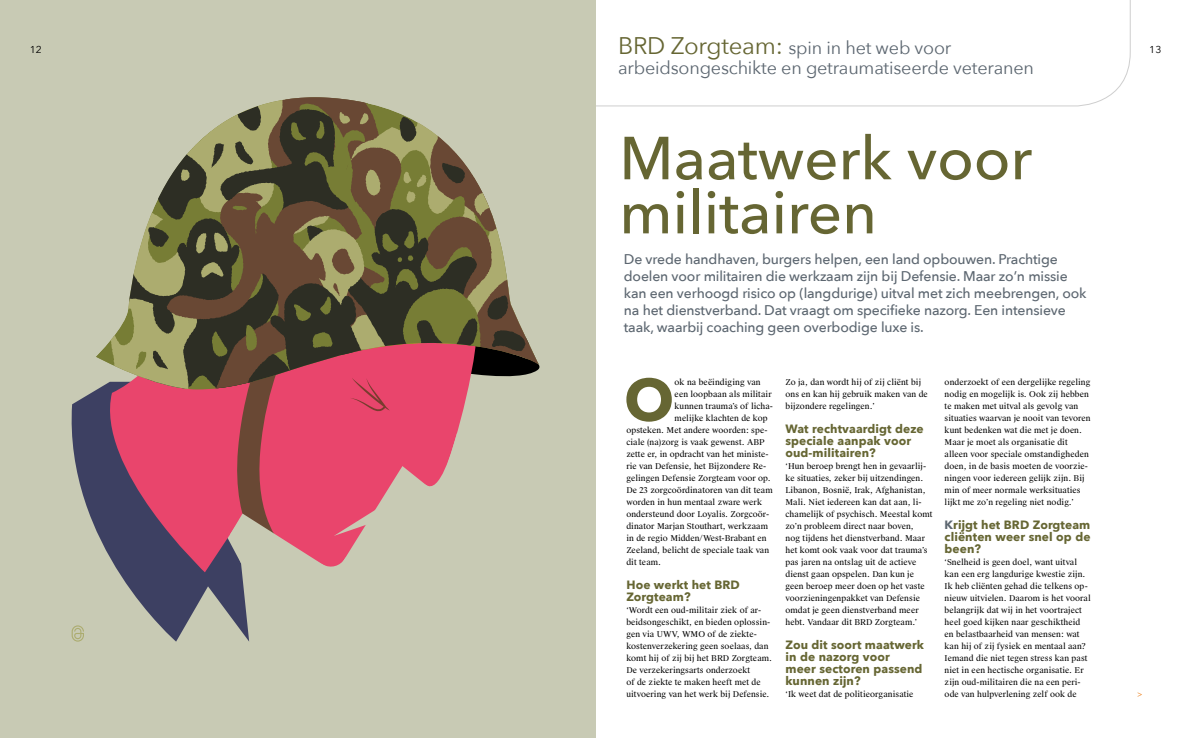
<style>
.page{position:relative;width:1191px;height:738px;background:#fff}
.page>*{position:absolute;margin:0;border:0;box-sizing:border-box;transform-origin:0 0}
.t1{font:500 60px/54px "Avenir Next";color:#663}
.t2{font:700 58.8px "Avenir Next";color:#663}
.t3{font:18px/20px "Avenir Next";letter-spacing:-.01em;color:#5c6670}
.t4{font:500 14px/17px "Avenir Next";letter-spacing:-.01em;color:#5c6670}
.t5{font:700 12px/12px "Avenir Next";letter-spacing:.005em;color:#663}
.t6{font:10px "Avenir Next";color:#000;scale:1.04 1}
.t7{font:8px/12px "Suisse Works";letter-spacing:.01em;color:#000}
.t8{font:8px "Avenir Next";color:#ea7200}
.s1{font-size:24px;color:#663}
.s2{color:#5c6670}
</style>
<div class="page">
<svg style="left:595px;top:0;width:536px;height:107px"></svg>
<div style="left:0;top:0;width:595px;height:737px;background:#c8cab4"></div>
<svg style="left:71px;top:391px;width:178px;height:250px"></svg>
<svg style="left:110px;top:97px;width:430px;height:505px"></svg>
<svg style="left:72px;top:625px;width:12px;height:16px"></svg>
<h3 class="t3" style="left:618px;top:37px;width:417px"><span class="s1">BRD Zorgteam:</span> spin in het web voor arbeidsongeschikte en getraumatiseerde veteranen</h3>
<p class="t6" style="left:30px;top:41px;width:13px">12</p>
<p class="t6" style="left:1149px;top:41px;width:13px">13</p>
<h1 class="t1" style="left:619px;top:129px;width:414px">Maatwerk voor militairen</h1>
<p class="t4" style="left:624px;top:250px;width:464px">De vrede handhaven, burgers helpen, een land opbouwen. Prachtige doelen voor militairen die werkzaam zijn bij Defensie. Maar zo’n missie kan een verhoogd risico op (langdurige) uitval met zich meebrengen, ook na het dienstverband. Dat vraagt om specifieke nazorg. Een intensieve taak, waarbij coaching geen overbodige luxe is.</p>
<h2 class="t2" style="left:624px;top:348px;width:52px">O</h2>
<p class="t7" style="left:674px;top:375px;width:88px">ok na beëindiging van</p>
<p class="t7" style="left:674px;top:387px;width:99px">een loopbaan als militair</p>
<p class="t7" style="left:674px;top:399px;width:100px">kunnen trauma’s of licha-</p>
<p class="t7" style="left:674px;top:411px;width:95px">melijke klachten de kop</p>
<p class="t7" style="left:626px;top:423px;width:143px">opsteken. Met andere woorden: spe-</p>
<p class="t7" style="left:626px;top:435px;width:139px">ciale (na)zorg is vaak gewenst. ABP</p>
<p class="t7" style="left:626px;top:447px;width:144px">zette er, in opdracht van het ministe-</p>
<p class="t7" style="left:626px;top:459px;width:141px">rie van Defensie, het Bijzondere Re-</p>
<p class="t7" style="left:626px;top:471px;width:146px">gelingen Defensie Zorgteam voor op.</p>
<p class="t7" style="left:626px;top:483px;width:148px">De 23 zorgcoördinatoren van dit team</p>
<p class="t7" style="left:626px;top:495px;width:137px">worden in hun mentaal zware werk</p>
<p class="t7" style="left:626px;top:507px;width:144px">ondersteund door Loyalis. Zorgcoör-</p>
<p class="t7" style="left:626px;top:519px;width:143px">dinator Marjan Stouthart, werkzaam</p>
<p class="t7" style="left:626px;top:531px;width:142px">in de regio Midden/West-Brabant en</p>
<p class="t7" style="left:626px;top:543px;width:144px">Zeeland, belicht de speciale taak van</p>
<p class="t7" style="left:626px;top:555px;width:36px">dit team.</p>
<h3 class="t5" style="left:626px;top:578px;width:115px">Hoe werkt het BRD<br>Zorgteam?</h3>
<p class="t7" style="left:626px;top:603px;width:147px">‘Wordt een oud-militair ziek of ar&shy;beidsongeschikt, en bieden oplossin&shy;gen via UWV, WMO of de ziekte&shy;kostenverzekering geen soelaas, dan komt hij of zij bij het BRD Zorgteam.<br>De verzekeringsarts onderzoekt<br>of de ziekte te maken heeft met de uitvoering van het werk bij Defensie.</p>
<p class="t7" style="left:785px;top:375px;width:144px">Zo ja, dan wordt hij of zij cliënt bij ons en kan hij gebruik maken van de bijzondere regelingen.’</p>
<h3 class="t5" style="left:785px;top:422px;width:140px">Wat rechtvaardigt deze speciale aanpak voor oud-militairen?</h3>
<p class="t7" style="left:785px;top:459px;width:149px">‘Hun beroep brengt hen in gevaarlij&shy;ke situaties, zeker bij uitzendingen.<br>Libanon, Bosnië, Irak, Afghanistan, Mali. Niet iedereen kan dat aan, li&shy;chamelijk of psychisch. Meestal komt zo’n probleem direct naar boven,<br>nog tijdens het dienstverband. Maar het komt ook vaak voor dat trauma’s pas jaren na ontslag uit de actieve dienst gaan opspelen. Dan kun je geen beroep meer doen op het vaste voorzieningenpakket van Defensie omdat je geen dienstverband meer hebt. Vandaar dit BRD Zorgteam.’</p>
<h3 class="t5" style="left:785px;top:638px;width:140px">Zou dit soort maatwerk in de nazorg voor<br>meer sectoren passend kunnen zijn?</h3>
<p class="t7" style="left:785px;top:687px;width:130px">‘Ik weet dat de politieorganisatie</p>
<p class="t7" style="left:944px;top:375px;width:147px">onderzoekt of een dergelijke regeling nodig en mogelijk is. Ook zij hebben te maken met uitval als gevolg van situaties waarvan je nooit van tevoren kunt bedenken wat die met je doen.<br>Maar je moet als organisatie dit alleen voor speciale omstandigheden doen, in de basis moeten de voorzie&shy;ningen voor iedereen gelijk zijn. Bij min of meer normale werksituaties lijkt me zo’n regeling niet nodig.’</p>
<h3 class="t5" style="left:944px;top:518px;width:147px;text-align:justify"><span class="s2">K</span>rijgt het BRD Zorgteam cliënten weer snel op de been?</h3>
<p class="t7" style="left:944px;top:555px;width:148px">‘Snelheid is geen doel, want uitval kan een erg langdurige kwestie zijn.<br>Ik heb cliënten gehad die telkens op&shy;nieuw uitvielen. Daarom is het vooral belangrijk dat wij in het voortraject heel goed kijken naar geschiktheid en belastbaarheid van mensen: wat kan hij of zij fysiek en mentaal aan?<br>Iemand die niet tegen stress kan past niet in een hectische organisatie. Er zijn oud-militairen die na een peri&shy;ode van hulpverlening zelf ook de</p>
<p class="t8" style="left:1137px;top:686px;width:7px">&gt;</p>
</div>
